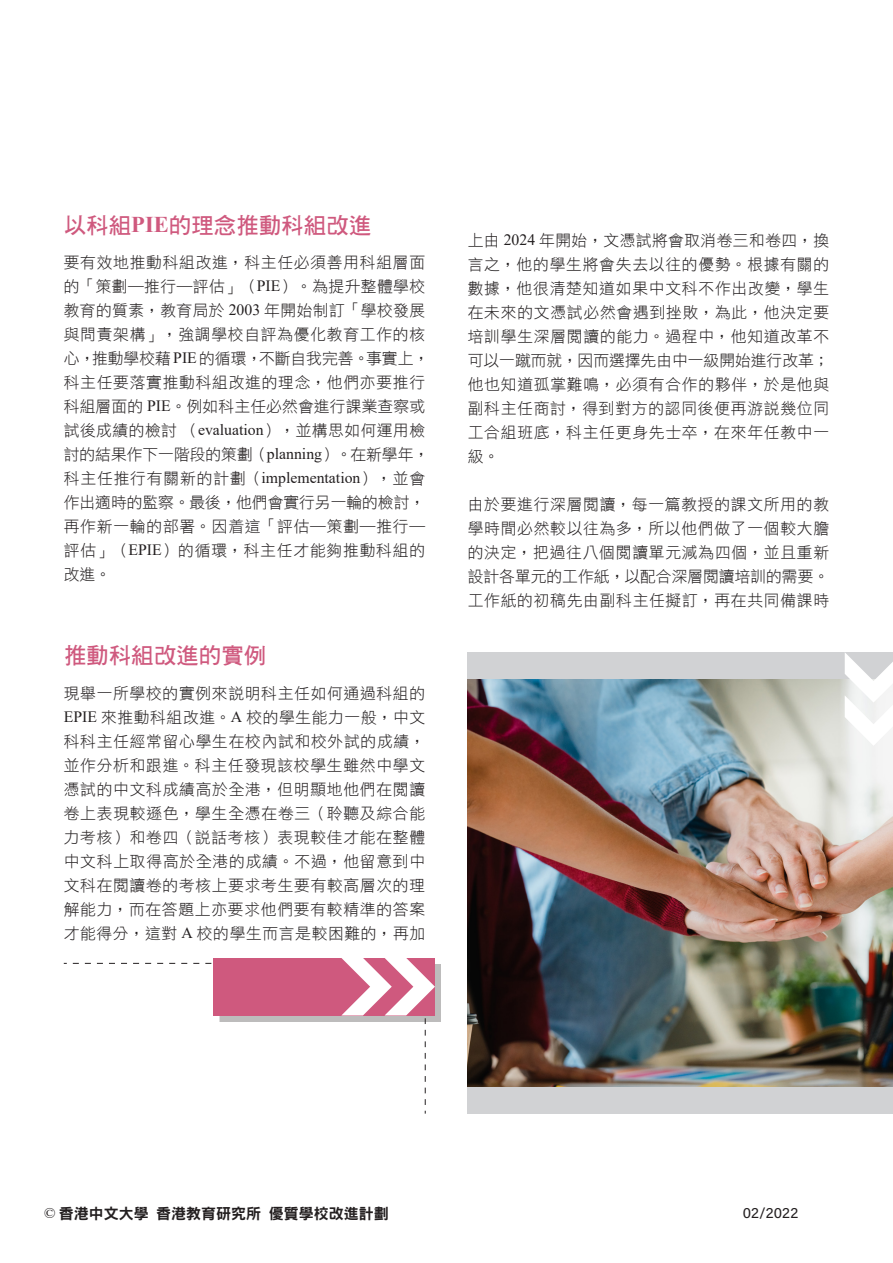
<style>
.page{position:relative;width:893px;height:1263px;background:#fff}
.page>*{position:absolute;margin:0;border:0;box-sizing:border-box;transform-origin:0 0}
.教育視點分題{font:22.5px "DF Hei Bd HKP BF";color:#cf597e}
.Newsletter_內文{font:15.75px/24px "DF Hei Lt HK BF";letter-spacing:.045em;color:#231f20;text-align:justify}
.t1{font:15px "DFN Hei XB HK BF";color:#231f20}
.t2{font:15px "Acumin Variable Concept";letter-spacing:.005em;color:#231f20}
.s1{font-family:"Times New Roman";font-weight:700}
.s2{font-family:"Times New Roman"}
</style>
<div class="page">
<div style="left:468px;top:652px;width:425px;height:461px;background:#d1d2d4"></div>
<div style="left:220px;top:964px;width:221px;height:58px;background:#bdbcbc"></div>
<svg style="left:73px;top:958px;width:362px;height:147px"></svg>
<img style="left:468px;top:680px;width:425px;height:406px">
<svg style="left:845px;top:653px;width:48px;height:93px"></svg>
<p class="教育視點分題" style="left:64px;top:214px;width:309px">以科組<span class="s1">PIE</span>的理念推動科組改進</p>
<p class="Newsletter_內文" style="left:64px;top:250px;width:367px;text-align:left">要有效地推動科組改進，科主任必須善用科組層面的「策劃―推行―評估」（<span class="s2">PIE</span>）。為提升整體學校教育的質素，教育局於 <span class="s2">2003</span> 年開始制訂「學校發展與問責架構」，強調學校自評為優化教育工作的核心，推動學校藉<span class="s2">PIE</span>的循環，不斷自我完善。事實上，科主任要落實推動科組改進的理念，他們亦要推行科組層面的 <span class="s2">PIE</span>。例如科主任必然會進行課業查察或試後成績的檢討（<span class="s2">evaluation</span>），並構思如何運用檢討的結果作下一階段的策劃（<span class="s2">planning</span>）。在新學年，科主任推行有關新的計劃（<span class="s2">implementation</span>），並會作出適時的監察。最後，他們會實行另一輪的檢討，再作新一輪的部署。因着這「評估―策劃―推行―評估」（<span class="s2">EPIE</span>）的循環，科主任才能夠推動科組的改進。</p>
<p class="教育視點分題" style="left:64px;top:644px;width:204px">推動科組改進的實例</p>
<p class="Newsletter_內文" style="left:64px;top:681px;width:363px">現舉一所學校的實例來說明科主任如何通過科組的<span class="s2">EPIE</span> 來推動科組改進。<span class="s2">A</span> 校的學生能力一般，中文科科主任經常留心學生在校內試和校外試的成績，並作分析和跟進。科主任發現該校學生雖然中學文憑試的中文科成績高於全港，但明顯地他們在閱讀卷上表現較遜色，學生全憑在卷三（聆聽及綜合能力考核）和卷四（說話考核）表現較佳才能在整體中文科上取得高於全港的成績。不過，他留意到中文科在閱讀卷的考核上要求考生要有較高層次的理解能力，而在答題上亦要求他們要有較精準的答案才能得分，這對 <span class="s2">A</span> 校的學生而言是較困難的，再加</p>
<p class="Newsletter_內文" style="left:468px;top:228px;width:363px">上由 <span class="s2">2024</span> 年開始，文憑試將會取消卷三和卷四，換言之，他的學生將會失去以往的優勢。根據有關的數據，他很清楚知道如果中文科不作出改變，學生在未來的文憑試必然會遇到挫敗，為此，他決定要培訓學生深層閱讀的能力。過程中，他知道改革不可以一蹴而就，因而選擇先由中一級開始進行改革；他也知道孤掌難鳴，必須有合作的夥伴，於是他與副科主任商討，得到對方的認同後便再游說幾位同工合組班底，科主任更身先士卒，在來年任教中一級。</p>
<p class="Newsletter_內文" style="left:468px;top:492px;width:363px">由於要進行深層閱讀，每一篇教授的課文所用的教學時間必然較以往為多，所以他們做了一個較大膽的決定，把過往八個閱讀單元減為四個，並且重新設計各單元的工作紙，以配合深層閱讀培訓的需要。工作紙的初稿先由副科主任擬訂，再在共同備課時</p>
<p class="t1" style="left:44px;top:1206px;width:346px"><span class="s2">©</span> 香港中文大學 香港教育研究所 優質學校改進計劃</p>
<p class="t2" style="left:743px;top:1202px;width:57px">02/2022</p>
</div>
